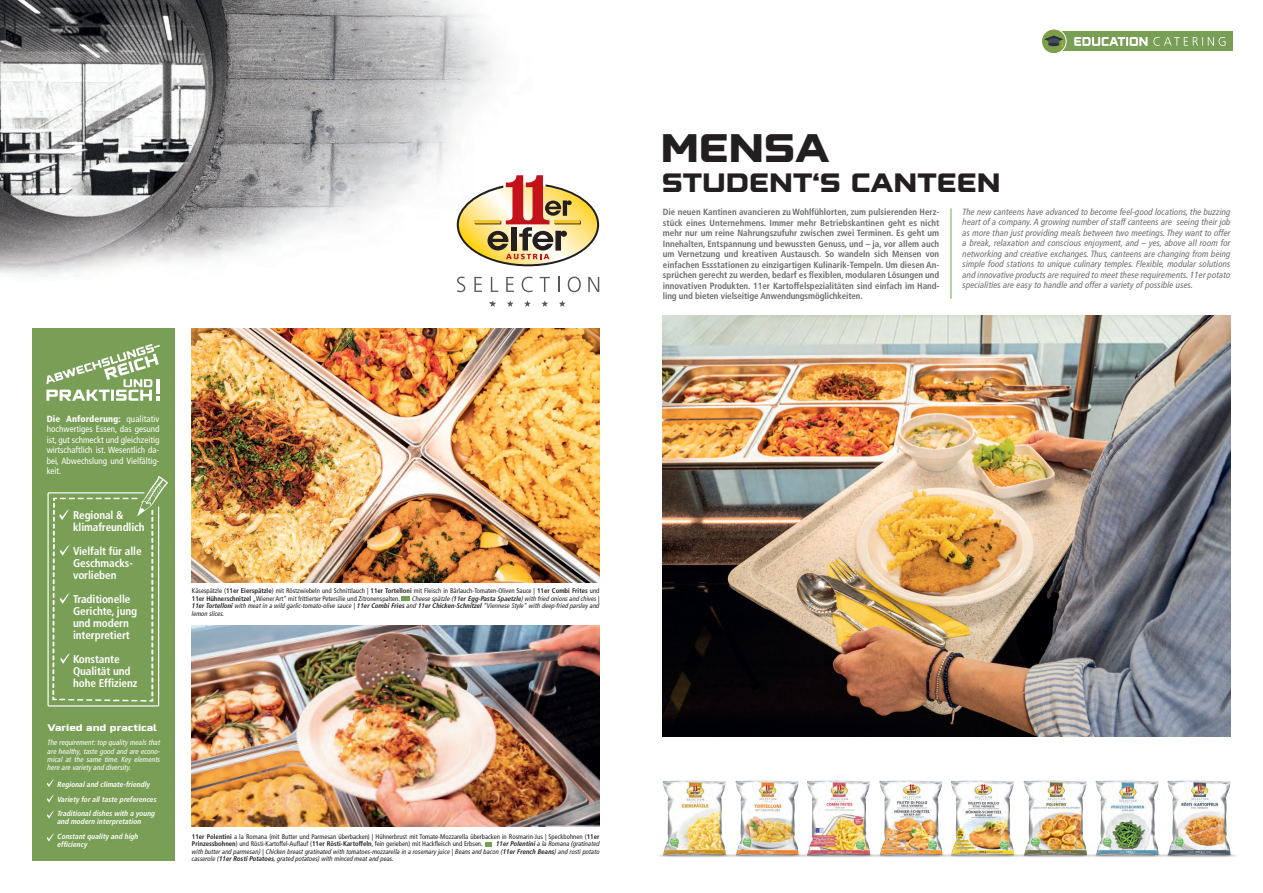
<style>
.page{position:relative;width:1263px;height:893px;background:#fff}
.page>*{position:absolute;margin:0;border:0;box-sizing:border-box;transform-origin:0 0}
.t1{font:800 40.5px "Armstrong";letter-spacing:-.01em;color:#231f20}
.t2{font:800 27px "Armstrong";color:#231f20}
.t3{font:700 condensed 11.25px/12px "Frutiger LT Pro";letter-spacing:-.01em;color:#fff}
.t4{font:800 9.75px "Armstrong";color:#fff}
.t5{font:700 condensed 9px/10.5px "Frutiger LT Pro";letter-spacing:-.01em;color:#6c6d70;text-align:justify}
.t6{font:italic condensed 9px/10.6px "Frutiger LT Pro";letter-spacing:.01em;color:#6c6d70;text-align:justify}
.t7{font:condensed 9px/10.5px "Frutiger LT Pro";color:#fff;text-align:justify}
.t8{font:italic 700 condensed 7.5px/8.2px "Frutiger LT Pro";color:#fff}
.t9{font:italic condensed 7.5px/8.2px "Frutiger LT Pro";color:#fff;text-align:justify}
.t10{font:condensed 6.75px/7.5px "Frutiger LT Pro";color:#231f20}
.t11{font:italic condensed 6.75px/7.5px "Frutiger LT Pro";color:#231f20;text-align:justify}
.s1{font-weight:900}
.s2{font-weight:700}
.s3{font-style:normal}
</style>
<div class="page">
<img style="left:0;top:0;width:599px;height:382px">
<div style="left:32px;top:328px;width:142px;height:533px;background:#799e55"></div>
<hr style="left:950px;top:208px;width:1px;height:91px;background:#799e55">
<img style="left:663px;top:316px;width:567px;height:421px">
<img style="left:192px;top:328px;width:408px;height:255px">
<img style="left:192px;top:625px;width:407px;height:202px">
<svg style="left:402px;top:597px;width:8px;height:4px"></svg>
<svg style="left:486px;top:842px;width:6px;height:4px"></svg>
<div style="left:1052px;top:32px;width:180px;height:19px;background:#799e55"></div>
<svg style="left:1153px;top:37px;width:72px;height:9px"></svg>
<svg style="left:1074px;top:37px;width:73px;height:9px"></svg>
<svg style="left:1041px;top:29px;width:25px;height:25px"></svg>
<div style="left:1041px;top:29px;width:25px;height:25px;border:1px solid #fff;border-radius:50%"></div>
<svg style="left:1044px;top:36px;width:19px;height:11px"></svg>
<svg style="left:454px;top:173px;width:146px;height:95px"></svg>
<svg style="left:457px;top:277px;width:8px;height:15px"></svg>
<svg style="left:474px;top:277px;width:8px;height:15px"></svg>
<svg style="left:491px;top:277px;width:7px;height:15px"></svg>
<svg style="left:506px;top:277px;width:8px;height:15px"></svg>
<svg style="left:522px;top:277px;width:10px;height:15px"></svg>
<svg style="left:539px;top:277px;width:11px;height:15px"></svg>
<svg style="left:558px;top:277px;width:2px;height:15px"></svg>
<svg style="left:568px;top:277px;width:13px;height:15px"></svg>
<svg style="left:588px;top:277px;width:11px;height:15px"></svg>
<svg style="left:489px;top:300px;width:7px;height:7px"></svg>
<svg style="left:507px;top:300px;width:7px;height:7px"></svg>
<svg style="left:524px;top:300px;width:7px;height:7px"></svg>
<svg style="left:541px;top:300px;width:7px;height:7px"></svg>
<svg style="left:559px;top:300px;width:7px;height:7px"></svg>
<img style="left:807px;top:781px;width:63px;height:70px">
<img style="left:1167px;top:781px;width:64px;height:70px">
<img style="left:791px;top:851px;width:72px;height:6px">
<img style="left:735px;top:781px;width:64px;height:75px">
<img style="left:863px;top:851px;width:72px;height:6px">
<img style="left:1023px;top:781px;width:64px;height:70px">
<img style="left:935px;top:851px;width:72px;height:6px">
<img style="left:1007px;top:851px;width:72px;height:6px">
<img style="left:662px;top:781px;width:64px;height:75px">
<img style="left:1079px;top:851px;width:72px;height:6px">
<img style="left:879px;top:781px;width:63px;height:75px">
<img style="left:951px;top:781px;width:63px;height:75px">
<img style="left:1151px;top:851px;width:86px;height:6px">
<img style="left:1095px;top:781px;width:64px;height:75px">
<svg style="left:46px;top:344px;width:114px;height:57px"></svg>
<svg style="left:47px;top:476px;width:121px;height:231px"></svg>
<svg style="left:47px;top:779px;width:7px;height:8px"></svg>
<svg style="left:47px;top:794px;width:7px;height:8px"></svg>
<svg style="left:47px;top:810px;width:7px;height:8px"></svg>
<svg style="left:47px;top:833px;width:7px;height:8px"></svg>
<p class="t7" style="left:47px;top:413px;width:114px"><span class="s1">Die Anforderung:</span> qualitativ hochwertiges Essen, das gesund ist, gut schmeckt und gleichzeitig wirtschaftlich ist. Wesentlich da&shy;bei, Abwechslung und Vielfältig&shy;keit.</p>
<p class="t3" style="left:73px;top:509px;width:73px">Regional &amp; klimafreundlich</p>
<p class="t3" style="left:73px;top:545px;width:70px">Vielfalt für alle<br>Geschmacks&shy;vorlieben</p>
<p class="t3" style="left:73px;top:593px;width:66px">Traditionelle<br>Gerichte, jung und modern interpretiert</p>
<p class="t3" style="left:73px;top:653px;width:66px">Konstante<br>Qualität und hohe Effizienz</p>
<p class="t4" style="left:48px;top:723px;width:111px">Varied and practical</p>
<p class="t9" style="left:48px;top:739px;width:114px">The requirement: top quality meals that are healthy, taste good and are econo&shy;mical at the same time. Key elements here are variety and diversity.</p>
<p class="t8" style="left:57px;top:777px;width:101px;line-height:15px">Regional and climate-friendly<br>Variety for all taste preferences</p>
<p class="t8" style="left:57px;top:809px;width:99px">Traditional dishes with a young and modern interpretation</p>
<p class="t8" style="left:57px;top:832px;width:83px">Constant quality and high efficiency</p>
<p class="t10" style="left:192px;top:587px;width:409px">Käsespätzle (<span class="s2">11er Eierspätzle</span>) mit Röstzwiebeln und Schnittlauch | <span class="s2">11er Tortelloni</span> mit Fleisch in Bärlauch-Tomaten-Oliven Sauce | <span class="s2">11er Combi Frites</span> und<br><span class="s2">11er Hühnerschnitzel</span> „Wiener Art“ mit frittierter Petersilie und Zitronenspalten.</p>
<p class="t11" style="left:192px;top:595px;width:409px;text-indent:220px">Cheese spätzle (<span class="s2">11er Egg-Pasta Spaetzle</span>) with fried onions and chives | <span class="s2">11er Tortelloni</span> with meat in a wild garlic-tomato-olive sauce | <span class="s2">11er Combi Fries</span> and <span class="s2">11er Chicken-Schnitzel</span> “Viennese Style” with deep-fried parsley and lemon slices.</p>
<p class="t10" style="left:192px;top:832px;width:409px"><span class="s2">11er Polentini</span> a la Romana (mit Butter und Parmesan überbacken) | Hühnerbrust mit Tomate-Mozzarella überbacken in Rosmarin-Jus | Speckbohnen (<span class="s2">11er<br>Prinzessbohnen</span>) und Rösti-Kartoffel-Auflauf (<span class="s2">11er Rösti-Kartoffeln</span>, fein gerieben) mit Hackfleisch und Erbsen.</p>
<p class="t11" style="left:192px;top:840px;width:409px;text-indent:304px"><span class="s2">11er Polentini</span> a la Romana (gratinated with butter and parmesan) <span class="s3">|</span> Chicken breast gratinated with tomatoes-mozzarella in a rosemary juice <span class="s3">|</span> Beans and bacon (<span class="s2">11er French Beans</span>) and rosti potato casserole (<span class="s2">11er Rosti Potatoes</span>, grated potatoes) with minced meat and peas.</p>
<h1 class="t1" style="left:660px;top:128px;width:171px">MENSA</h1>
<h2 class="t2" style="left:662px;top:169px;width:340px">STUDENT‘S CANTEEN</h2>
<p class="t5" style="left:663px;top:207px;width:278px">Die neuen Kantinen avancieren zu Wohlfühlorten, zum pulsierenden Herz&shy;stück eines Unternehmens. Immer mehr Betriebskantinen geht es nicht mehr nur um reine Nahrungszufuhr zwischen zwei Terminen. Es geht um Innehalten, Entspannung und bewussten Genuss, und – ja, vor allem auch um Vernetzung und kreativen Austausch. So wandeln sich Mensen von einfachen Essstationen zu einzigartigen Kulinarik-Tempeln. Um diesen An&shy;sprüchen gerecht zu werden, bedarf es flexiblen, modularen Lösungen und innovativen Produkten. 11er Kartoffelspezialitäten sind einfach im Hand&shy;ling und bieten vielseitige Anwendungsmöglichkeiten.</p>
<p class="t6" style="left:963px;top:206px;width:269px">The new canteens have advanced to become feel-good locations, the buzzing heart of a company. A growing number of staff canteens are seeing their job as more than just providing meals between two meetings. They want to offer a break, relaxation and conscious enjoyment, and – yes, above all room for networking and creative exchanges. Thus, canteens are changing from being simple food stations to unique culinary temples. Flexible, modular solutions and innovative products are required to meet these requirements. 11er potato specialities are easy to handle and offer a variety of possible uses.</p>
</div>
